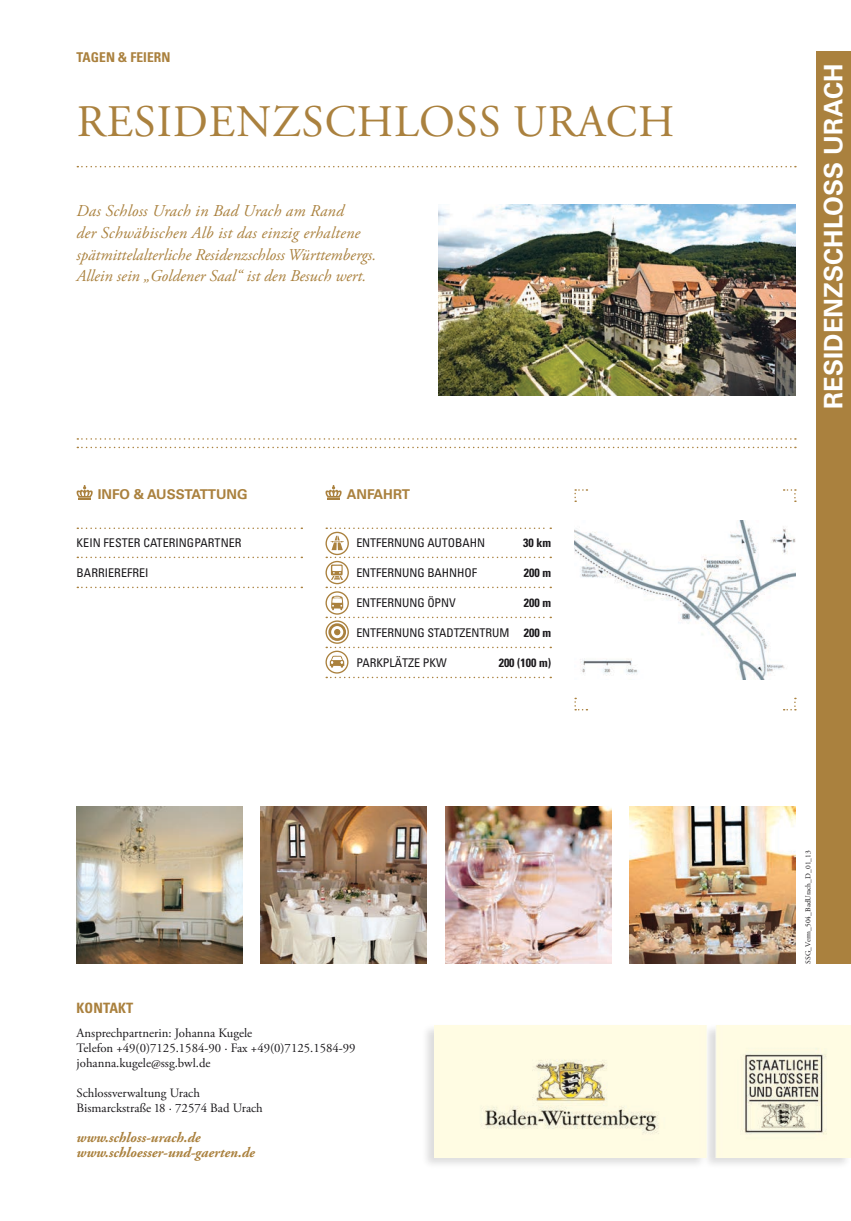
<style>
.page{position:relative;width:851px;height:1221px;background:#fff}
.page>*{position:absolute;margin:0;border:0;box-sizing:border-box;transform-origin:0 0}
.t1{font:45px "Adobe Garamond Pro";letter-spacing:.02em;color:#aa813e}
.t2{font:700 25.5px "Univers";letter-spacing:.005em;color:#fff}
.t3{font:italic 16.5px/21.8px "Adobe Garamond Pro";color:#aa813e}
.t4{font:italic 700 14.25px/15px "Adobe Garamond Pro";color:#aa813e}
.t5{font:700 condensed 14.25px "Univers";letter-spacing:.005em;color:#aa813e}
.t6{font:700 13.5px "Univers";color:#aa813e}
.t7{font:700 condensed 13.5px "Univers";letter-spacing:.005em;color:#aa813e}
.t8{font:12.75px/15px "Adobe Garamond Pro";color:#1a181b}
.t9{font:condensed 12px "Univers";letter-spacing:-.005em;color:#1a181b}
.t10{font:700 condensed 12px "Univers";letter-spacing:-.005em;color:#1a181b}
.t11{font:7.5px "Adobe Garamond Pro";letter-spacing:.005em;color:#1a181b}
.s1{font-weight:400}
</style>
<div class="page">
<img style="left:438px;top:204px;width:357px;height:191px">
<svg style="left:77px;top:438px;width:718px;height:1px"></svg>
<svg style="left:77px;top:446px;width:718px;height:2px"></svg>
<svg style="left:574px;top:489px;width:13px;height:13px"></svg>
<svg style="left:574px;top:697px;width:13px;height:13px"></svg>
<svg style="left:783px;top:697px;width:12px;height:13px"></svg>
<svg style="left:783px;top:489px;width:12px;height:13px"></svg>
<img style="left:77px;top:806px;width:165px;height:157px">
<img style="left:261px;top:806px;width:166px;height:157px">
<img style="left:445px;top:806px;width:166px;height:157px">
<img style="left:629px;top:806px;width:166px;height:157px">
<div style="left:816px;top:51px;width:34px;height:912px;background:#aa813e"></div>
<svg style="left:77px;top:166px;width:718px;height:1px"></svg>
<svg style="left:77px;top:485px;width:16px;height:15px"></svg>
<svg style="left:77px;top:556px;width:225px;height:2px"></svg>
<svg style="left:77px;top:586px;width:225px;height:2px"></svg>
<svg style="left:77px;top:527px;width:225px;height:2px"></svg>
<svg style="left:325px;top:485px;width:16px;height:15px"></svg>
<div style="left:421px;top:1023px;width:429px;height:146px;background:#1a181b;opacity:.15"></div>
<img style="left:434px;top:1025px;width:416px;height:132px">
<div style="left:325px;top:531px;width:24px;height:24px;border:1px solid #aa813e;border-radius:50%"></div>
<svg style="left:330px;top:535px;width:14px;height:15px"></svg>
<svg style="left:330px;top:564px;width:13px;height:16px"></svg>
<div style="left:325px;top:561px;width:24px;height:23px;border:1px solid #aa813e;border-radius:50%"></div>
<div style="left:325px;top:591px;width:24px;height:23px;border:1px solid #aa813e;border-radius:50%"></div>
<div style="left:325px;top:620px;width:24px;height:23px;border:1px solid #aa813e;border-radius:50%"></div>
<svg style="left:334px;top:629px;width:6px;height:6px"></svg>
<div style="left:328px;top:623px;width:18px;height:18px;border:3px solid #aa813e;border-radius:50%"></div>
<div style="left:325px;top:650px;width:23px;height:23px;border:1px solid #aa813e;border-radius:50%"></div>
<svg style="left:326px;top:527px;width:225px;height:2px"></svg>
<svg style="left:326px;top:556px;width:225px;height:2px"></svg>
<svg style="left:326px;top:586px;width:225px;height:2px"></svg>
<svg style="left:326px;top:595px;width:225px;height:23px"></svg>
<svg style="left:326px;top:646px;width:225px;height:32px"></svg>
<img style="left:574px;top:520px;width:221px;height:159px">
<p class="t7" style="left:77px;top:49px;width:95px">TAGEN &amp; FEIERN</p>
<h1 class="t1" style="left:77px;top:95px;width:599px">Res idenzs chloss Urach</h1>
<p class="t3" style="left:77px;top:200px;width:301px">Das Schloss Urach in Bad Urach am Rand<br>der Schwäbischen Alb ist das einzig erhaltene spätmittelalterliche Residenzschloss Württembergs.<br>Allein sein „Goldener Saal“ ist den Besuch wert.</p>
<p class="t6" style="left:98px;top:486px;width:151px">INFO &amp; AU SSTATTUNG</p>
<p class="t9" style="left:77px;top:535px;width:166px">KEIN FESTER CATERINGPARTNER</p>
<p class="t9" style="left:77px;top:565px;width:74px">BARRIEREFREI</p>
<p class="t6" style="left:347px;top:486px;width:65px">ANFAHRT</p>
<p class="t9" style="left:325px;top:535px;width:20px">E</p>
<p class="t9" style="left:362px;top:535px;width:124px">NTFERNUNG AUTOBAHN</p>
<p class="t10" style="left:523px;top:535px;width:29px">30 KM</p>
<p class="t9" style="left:325px;top:565px;width:16px">EN</p>
<p class="t9" style="left:370px;top:565px;width:108px">TFERNUNG BAHNHOF</p>
<p class="t10" style="left:523px;top:565px;width:29px">200 M</p>
<p class="t9" style="left:325px;top:595px;width:16px">EN</p>
<p class="t9" style="left:370px;top:595px;width:87px">TFERNUNG ÖPNV</p>
<p class="t10" style="left:523px;top:595px;width:29px">200 M</p>
<p class="t9" style="left:325px;top:625px;width:10px">ENTFERNUNGSTA</p>
<p class="t9" style="left:446px;top:625px;width:27px">DTZENTRU</p>
<p class="t10" style="left:499px;top:625px;width:53px"><span class="s1">M</span> 200 M</p>
<p class="t9" style="left:325px;top:655px;width:14px">PAR</p>
<p class="t9" style="left:376px;top:655px;width:72px">KPLÄTZEP KW</p>
<p class="t10" style="left:498px;top:655px;width:54px">200 (100 M)</p>
<p class="t5" style="left:77px;top:998px;width:58px">KONTAKT</p>
<p class="t8" style="left:77px;top:1025px;width:280px">Ansprechpartnerin: Johanna Kugele<br>Telefon +49(0)7125.1584-90 · Fax +49(0)7125.1584-99 johanna.kugele@ssg.bwl.de</p>
<p class="t8" style="left:77px;top:1085px;width:188px">Schlossverwaltung Urach<br>Bismarckstraße 18 · 72574 Bad Urach</p>
<p class="t4" style="left:77px;top:1130px;width:180px">www.schloss-urach.de www.schloesser-und-gaerten.de</p>
<h2 class="t2" style="left:818px;top:409px;width:347px;rotate:-90deg">RESIDENZSCHLOSS URACH</h2>
<p class="t11" style="left:803px;top:963px;width:115px;rotate:-90deg">SSG_Verm_504_BadUrach_D_01_13</p>
</div>
